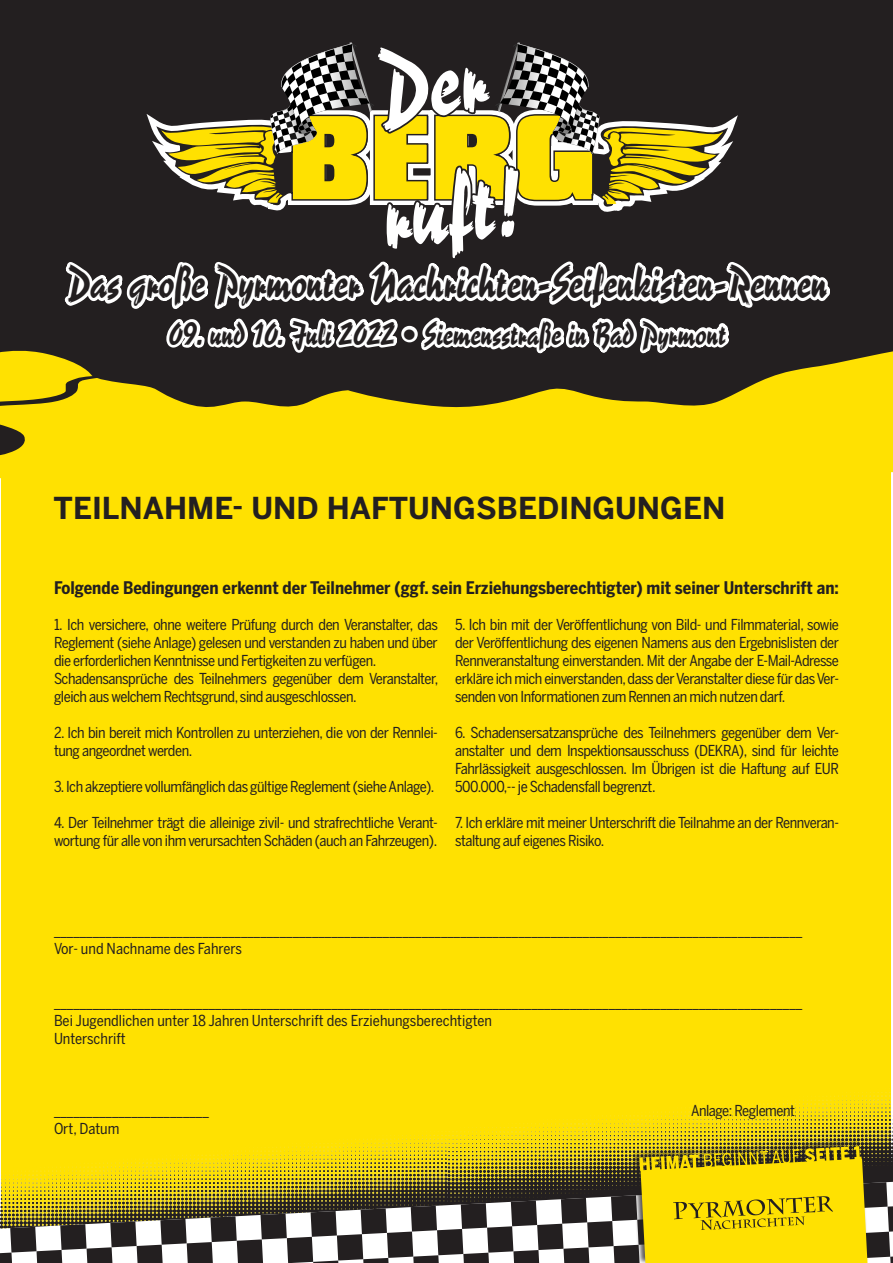
<style>
.page{position:relative;width:893px;height:1263px;background:#fff}
.page>*{position:absolute;margin:0;border:0;box-sizing:border-box;transform-origin:0 0}
.t1{font:93.9px/127.5px "Reporter Two";color:#fff}
.t2{font:42px "Reporter Two";color:#231f20}
.t3{font:30px "Reporter Two";color:#231f20}
.t4{font:700 30px "Benton Sans";color:#231f20}
.t5{font:700 17.25px "Benton Sans Cond";color:#231f20}
.t6{font:15px/18px "Benton Sans Cond";letter-spacing:-.03em;color:#231f20}
.t7{font:15px/18px "Benton Sans Cond";color:#231f20}
</style>
<div class="page">
<div style="left:0;top:0;width:892px;height:467px;background:#231f20"></div>
<div style="left:0;top:410px;width:892px;height:852px;background:#ffe101"></div>
<img style="left:448px;top:1085px;width:444px;height:61px">
<svg style="left:833px;top:345px;width:60px;height:133px"></svg>
<div style="left:632px;top:1139px;width:237px;height:124px;background:#231f20;opacity:.75"></div>
<svg style="left:0;top:1146px;width:893px;height:117px"></svg>
<svg style="left:0;top:42px;width:833px;height:449px"></svg>
<h1 class="t1" style="left:363px;top:26px;width:139px;rotate:-6deg">Der ruft!</h1>
<h2 class="t2" style="left:67px;top:256px;width:762px">Das große Pyrmonter Nachrichten-Seifenkisten-Rennen</h2>
<h3 class="t3" style="left:168px;top:315px;width:560px">09. und 10. Juli 2022 • Siemensstraße in Bad Pyrmont</h3>
<h3 class="t4" style="left:54px;top:489px;width:673px">TEILNAHME- UND HAFTUNGSBEDINGUNGEN</h3>
<p class="t5" style="left:54px;top:577px;width:786px">Folgende Bedingungen erkennt der Teilnehmer (ggf. sein Erziehungsberechtigter) mit seiner Unterschrift an:</p>
<p class="t6" style="left:54px;top:615px;width:386px">1. Ich versichere, ohne weitere Prüfung durch den Veranstalter, das Reglement (siehe Anlage) gelesen und verstanden zu haben und über die erforderlichen Kenntnisse und Fertigkeiten zu verfügen.<br>Schadensansprüche des Teilnehmers gegenüber dem Veranstalter, gleich aus welchem Rechtsgrund, sind ausgeschlossen.</p>
<p class="t6" style="left:54px;top:723px;width:385px">2. Ich bin bereit mich Kontrollen zu unterziehen, die von der Rennlei&shy;tung angeordnet werden.</p>
<p class="t6" style="left:54px;top:777px;width:382px">3. Ich akzeptiere vollumfänglich das gültige Reglement (siehe Anlage).</p>
<p class="t6" style="left:54px;top:813px;width:385px">4. Der Teilnehmer trägt die alleinige zivil- und strafrechtliche Verant&shy;wortung für alle von ihm verursachten Schäden (auch an Fahrzeugen).</p>
<p class="t6" style="left:455px;top:615px;width:385px;text-align:justify">5. Ich bin mit der Veröffentlichung von Bild- und Filmmaterial, sowie der Veröffentlichung des eigenen Namens aus den Ergebnislisten der Rennveranstaltung einverstanden. Mit der Angabe der E-Mail-Adresse erkläre ich mich einverstanden, dass der Veranstalter diese für das Ver&shy;senden von Informationen zum Rennen an mich nutzen darf.</p>
<p class="t6" style="left:455px;top:723px;width:385px;text-align:justify">6. Schadensersatzansprüche des Teilnehmers gegenüber dem Ver&shy;anstalter und dem Inspektionsausschuss (DEKRA), sind für leichte Fahrlässigkeit ausgeschlossen. Im Übrigen ist die Haftung auf EUR 500.000,-- je Schadensfall begrenzt.</p>
<p class="t6" style="left:455px;top:813px;width:385px">7. Ich erkläre mit meiner Unterschrift die Teilnahme an der Rennveran&shy;staltung auf eigenes Risiko.</p>
<p class="t7" style="left:54px;top:921px;width:750px">____________________________________________________________________________________________________________________<br>Vor- und Nachname des Fahrers</p>
<p class="t7" style="left:54px;top:993px;width:750px">____________________________________________________________________________________________________________________<br>Bei Jugendlichen unter 18 Jahren Unterschrift des Erziehungsberechtigten<br>Unterschrift</p>
<p class="t7" style="left:54px;top:1101px;width:156px">________________________<br>Ort, Datum</p>
<p class="t6" style="left:691px;top:1101px;width:106px">Anlage: Reglement</p>
</div>
